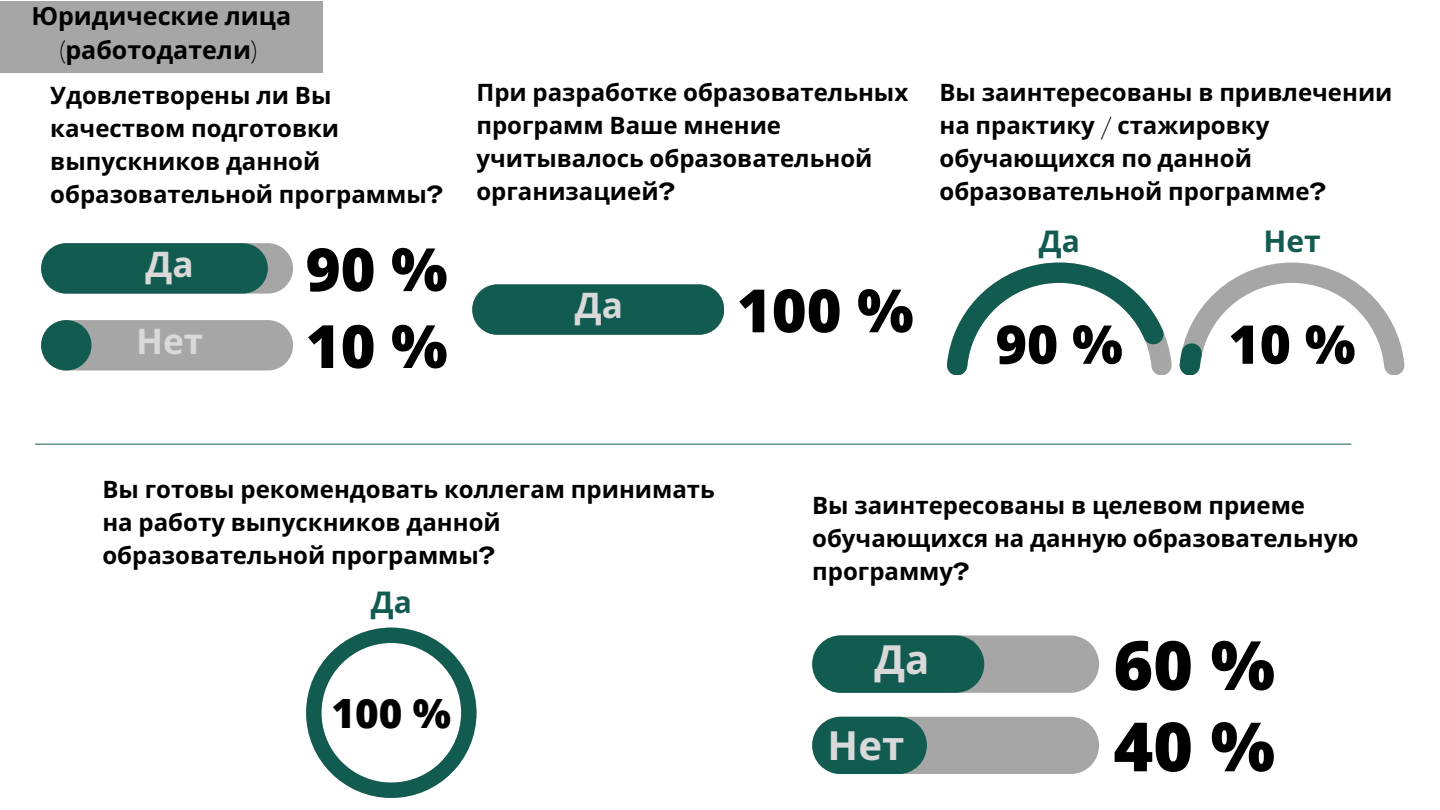
<style>
.page{position:relative;width:1440px;height:810px;background:#fff}
.page>*{position:absolute;margin:0;border:0;box-sizing:border-box;transform-origin:0 0}
.t1{font:800 68px "Open Sans";color:#000}
.t2{font:800 59.7px "Open Sans";color:#000}
.t3{font:800 53.5px "Open Sans";color:#000}
.t4{font:800 40.4px "Open Sans";color:#000}
.t5{font:700 40.2px "Noto Sans";color:#d9d9d9}
.t6{font:700 35.3px "Noto Sans";color:#d9d9d9}
.t7{font:700 30px "Noto Sans";color:#125b50}
.t8{font:700 25px/34.5px "Noto Sans";color:#000;text-align:center}
.t9{font:700 24px/33px "Noto Sans";color:#000}
.s1{font-family:"Agrandir";font-stretch:expanded}
</style>
<div class="page">
<hr style="left:35px;top:444px;width:1316px;height:1px;background:#125b50">
<div style="left:472px;top:284px;width:252px;height:51px;background:#125b50;border-radius:25px"></div>
<svg style="left:306px;top:628px;width:170px;height:170px"></svg>
<svg style="left:947px;top:263px;width:225px;height:112px"></svg>
<div style="left:812px;top:635px;width:287px;height:58px;background:#a6a6a6;border-radius:29px"></div>
<div style="left:812px;top:635px;width:172px;height:58px;background:#125b50;border-radius:29px"></div>
<div style="left:41px;top:243px;width:252px;height:51px;background:#a6a6a6;border-radius:25px"></div>
<div style="left:41px;top:243px;width:227px;height:51px;background:#125b50;border-radius:25px"></div>
<div style="left:41px;top:320px;width:252px;height:50px;background:#a6a6a6;border-radius:25px"></div>
<div style="left:41px;top:320px;width:51px;height:50px;background:#125b50;border-radius:50%"></div>
<div style="left:812px;top:717px;width:287px;height:57px;background:#a6a6a6;border-radius:29px"></div>
<div style="left:812px;top:717px;width:115px;height:57px;background:#125b50;border-radius:29px"></div>
<svg style="left:1179px;top:263px;width:226px;height:112px"></svg>
<div style="left:0;top:1px;width:323px;height:71px;background:#a6a6a6"></div>
<p class="t8" style="left:31px;top:-2px;width:261px">Юридические лица <span class="s1">(</span>работодатели<span class="s1">)</span></p>
<p class="t9" style="left:50px;top:78px;width:394px">Удовлетворены ли Вы качеством подготовки выпускников данной образовательной программы<span class="s1">?</span></p>
<p class="t6" style="left:146px;top:239px;width:50px">Да</p>
<p class="t6" style="left:136px;top:316px;width:69px">Нет</p>
<p class="t2" style="left:306px;top:227px;width:143px">90 %</p>
<p class="t2" style="left:306px;top:304px;width:143px">10 %</p>
<p class="t9" style="left:476px;top:75px;width:433px">При разработке образовательных программ Ваше мнение учитывалось образовательной организацией<span class="s1">?</span></p>
<p class="t9" style="left:939px;top:75px;width:455px">Вы заинтересованы в привлечении на практику <span class="s1">/</span> стажировку обучающихся по данной образовательной программе<span class="s1">?</span></p>
<p class="t6" style="left:575px;top:280px;width:50px">Да</p>
<p class="t2" style="left:737px;top:269px;width:178px">100 %</p>
<p class="t7" style="left:1039px;top:220px;width:43px">Да</p>
<p class="t3" style="left:996px;top:307px;width:129px">90 %</p>
<p class="t7" style="left:1263px;top:220px;width:59px">Нет</p>
<p class="t3" style="left:1228px;top:307px;width:129px">10 %</p>
<p class="t9" style="left:102px;top:472px;width:614px">Вы готовы рекомендовать коллегам принимать на работу выпускников данной образовательной программы<span class="s1">?</span></p>
<p class="t7" style="left:371px;top:581px;width:43px">Да</p>
<p class="t4" style="left:331px;top:685px;width:121px">100 %</p>
<p class="t9" style="left:812px;top:488px;width:548px">Вы заинтересованы в целевом приеме обучающихся на данную образовательную программу<span class="s1">?</span></p>
<p class="t5" style="left:875px;top:631px;width:56px">Да</p>
<p class="t1" style="left:1113px;top:617px;width:163px">60 %</p>
<p class="t5" style="left:828px;top:717px;width:78px">Нет</p>
<p class="t1" style="left:1113px;top:699px;width:163px">40 %</p>
</div>
